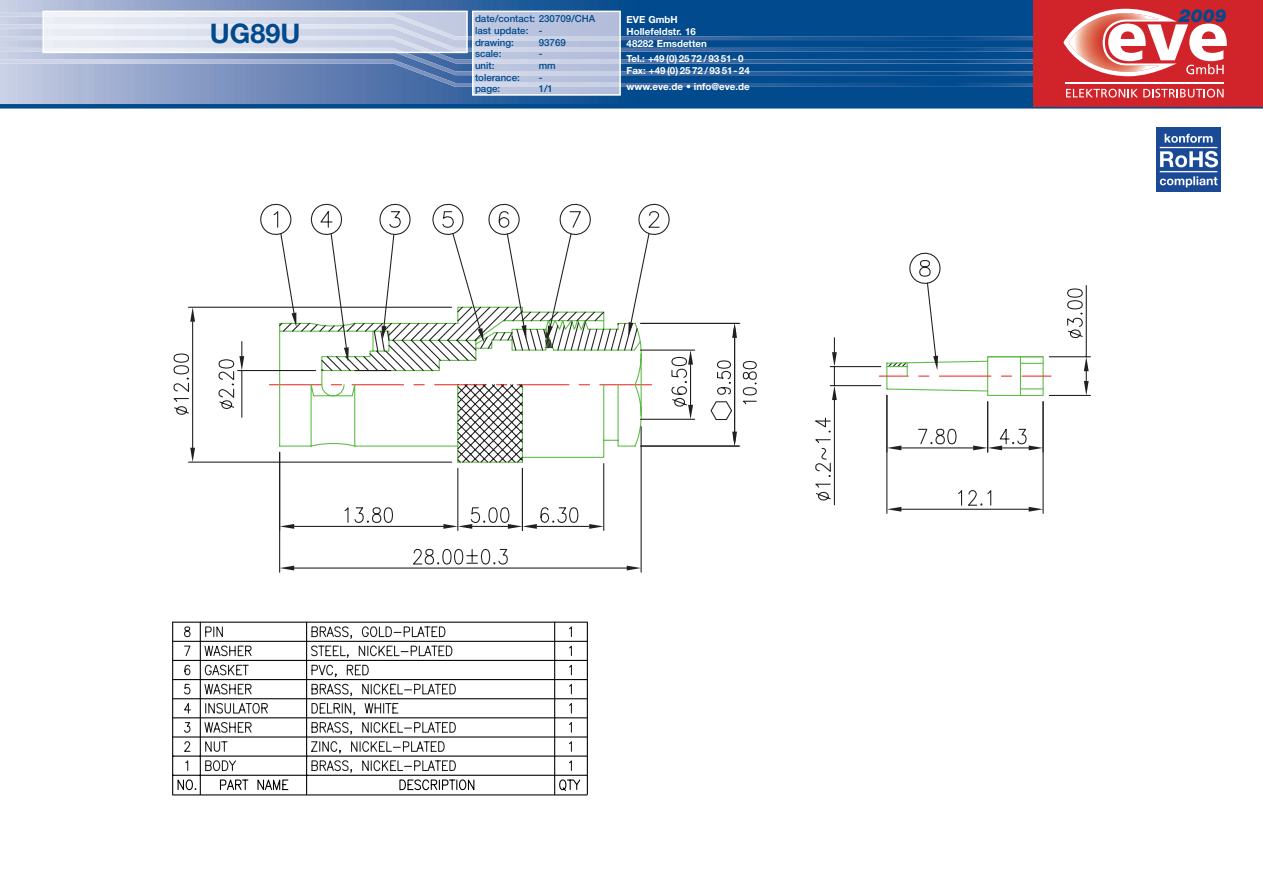
<style>
.page{position:relative;width:1263px;height:893px;background:#fff}
.page>*{position:absolute;margin:0;border:0;box-sizing:border-box;transform-origin:0 0}
.t1{font:700 27px "Helvetica Neue LT Pro";color:#004a8d}
.t2{font:italic 900 18px "Helvetica Neue LT Pro";color:#004a8d}
.t3{font:700 9.75px/12px "Helvetica Neue LT Pro";color:#fff}
.t4{font:500 9.75px/11.7px "Helvetica Neue LT Pro";color:#004a8d}
</style>
<div class="page">
<svg style="left:280px;top:566px;width:14px;height:4px"></svg>
<svg style="left:260px;top:204px;width:681px;height:78px"></svg>
<svg style="left:937px;top:288px;width:152px;height:226px"></svg>
<svg style="left:742px;top:282px;width:195px;height:232px"></svg>
<svg style="left:172px;top:621px;width:416px;height:174px"></svg>
<hr style="left:173px;top:736px;width:414px;height:1px;background:#000">
<hr style="left:173px;top:717px;width:414px;height:1px;background:#000">
<hr style="left:173px;top:698px;width:414px;height:1px;background:#000">
<hr style="left:173px;top:679px;width:414px;height:1px;background:#000">
<hr style="left:173px;top:660px;width:414px;height:1px;background:#000">
<hr style="left:173px;top:641px;width:414px;height:1px;background:#000">
<svg style="left:181px;top:623px;width:391px;height:152px"></svg>
<hr style="left:173px;top:622px;width:414px;height:1px;background:#000">
<svg style="left:311px;top:532px;width:331px;height:108px"></svg>
<svg style="left:173px;top:232px;width:568px;height:300px"></svg>
<hr style="left:173px;top:794px;width:414px;height:1px;background:#000">
<svg style="left:0;top:0;width:1033px;height:104px;background:#3f6fa6"></svg>
<div style="left:0;top:104px;width:1263px;height:5px;background:#004a8d"></div>
<div style="left:1033px;top:0;width:230px;height:106px;background:#d1232a"></div>
<svg style="left:1066px;top:89px;width:157px;height:9px"></svg>
<hr style="left:1066px;top:82px;width:158px;height:2px;background:#fff">
<svg style="left:1063px;top:9px;width:164px;height:67px"></svg>
<svg style="left:0;top:11px;width:1033px;height:84px;background:#6d90bb"></svg>
<div style="left:43px;top:11px;width:425px;height:42px;border:2px solid #fff"></div>
<img style="left:1157px;top:128px;width:63px;height:63px">
<h1 class="t1" style="left:210px;top:17px;width:92px">UG89U</h1>
<p class="t4" style="left:475px;top:13px;width:122px">date/contact: 230709/CHA last update: -<br>drawing:</p>
<p class="t4" style="left:539px;top:36px;width:29px">93769</p>
<p class="t4" style="left:475px;top:48px;width:28px">scale:</p>
<p class="t4" style="left:539px;top:48px;width:5px">-</p>
<p class="t4" style="left:475px;top:60px;width:21px">unit:</p>
<p class="t4" style="left:539px;top:60px;width:18px">mm</p>
<p class="t4" style="left:475px;top:71px;width:46px">tolerance:</p>
<p class="t4" style="left:539px;top:71px;width:5px">-</p>
<p class="t4" style="left:475px;top:83px;width:27px">page:</p>
<p class="t4" style="left:539px;top:83px;width:16px">1/1</p>
<p class="t3" style="left:627px;top:13px;width:82px">EVE GmbH<br>Hollefeldstr. 16<br>48282 Emsdetten</p>
<p class="t3" style="left:627px;top:52px;width:125px">Tel.: +49 (0)2572/9351-0<br>Fax: +49 (0)2572/9351- 24</p>
<p class="t3" style="left:627px;top:81px;width:125px">www.eve.de • info@eve.de</p>
<h2 class="t2" style="left:1179px;top:5px;width:50px">2009</h2>
</div>
